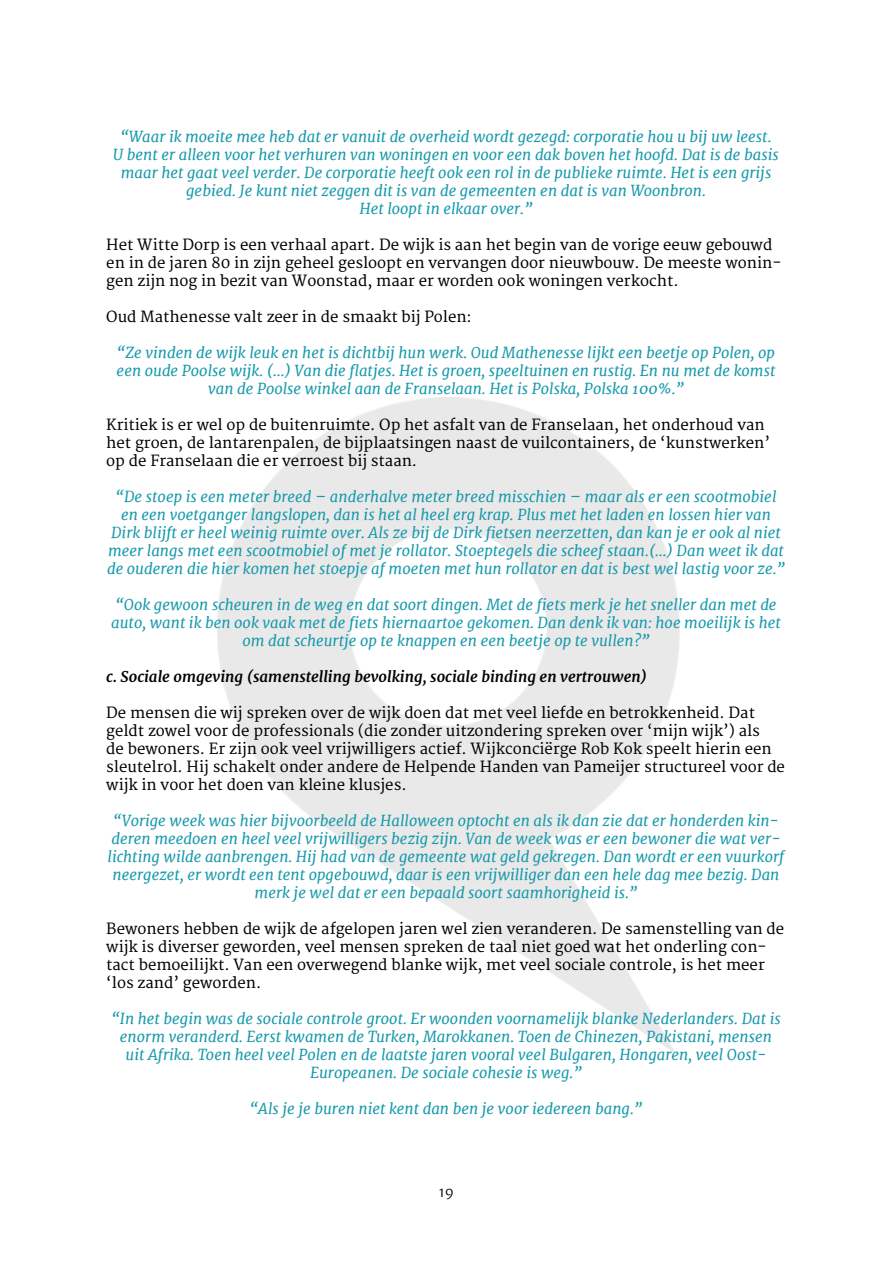
<style>
.page{position:relative;width:893px;height:1263px;background:#fff}
.page>*{position:absolute;margin:0;border:0;box-sizing:border-box;transform-origin:0 0}
.t1{font:italic 15px/18px "Merriweather";color:#1699ac;text-align:center}
.t2{font:15px/18px "Merriweather";color:#000}
.t3{font:italic 700 15px "Merriweather";color:#000}
.t4{font:13.5px "Merriweather Sans";color:#000}
</style>
<div class="page">
<p class="t1" style="left:113px;top:128px;width:667px">“Waar ik moeite mee heb dat er vanuit de overheid wordt gezegd: corporatie hou u bij uw leest.<br>U bent er alleen voor het verhuren van woningen en voor een dak boven het hoofd. Dat is de basis maar het gaat veel verder. De corporatie heeft ook een rol in de publieke ruimte. Het is een grijs gebied. Je kunt niet zeggen dit is van de gemeenten en dat is van Woonbron.<br>Het loopt in elkaar over.”</p>
<p class="t2" style="left:106px;top:237px;width:677px">Het Witte Dorp is een verhaal apart. De wijk is aan het begin van de vorige eeuw gebouwd en in de jaren 80 in zijn geheel gesloopt en vervangen door nieuwbouw. De meeste wonin&shy;gen zijn nog in bezit van Woonstad, maar er worden ook woningen verkocht.</p>
<p class="t2" style="left:106px;top:309px;width:367px">Oud Mathenesse valt zeer in de smaakt bij Polen:</p>
<p class="t1" style="left:117px;top:344px;width:660px">“Ze vinden de wijk leuk en het is dichtbij hun werk. Oud Mathenesse lijkt een beetje op Polen, op een oude Poolse wijk. (…) Van die flatjes. Het is groen, speeltuinen en rustig. En nu met de komst van de Poolse winkel aan de Franselaan. Het is Polska, Polska 100%.”</p>
<p class="t2" style="left:106px;top:417px;width:665px">Kritiek is er wel op de buitenruimte. Op het asfalt van de Franselaan, het onderhoud van het groen, de lantarenpalen, de bijplaatsingen naast de vuilcontainers, de ‘kunstwerken’ op de Franselaan die er verroest bij staan.</p>
<p class="t1" style="left:107px;top:488px;width:679px">“De stoep is een meter breed – anderhalve meter breed misschien – maar als er een scootmobiel en een voetganger langslopen, dan is het al heel erg krap. Plus met het laden en lossen hier van Dirk blijft er heel weinig ruimte over. Als ze bij de Dirk fietsen neerzetten, dan kan je er ook al niet meer langs met een scootmobiel of met je rollator. Stoeptegels die scheef staan.(…) Dan weet ik dat de ouderen die hier komen het stoepje af moeten met hun rollator en dat is best wel lastig voor ze.”</p>
<p class="t1" style="left:111px;top:596px;width:671px">“Ook gewoon scheuren in de weg en dat soort dingen. Met de fiets merk je het sneller dan met de auto, want ik ben ook vaak met de fiets hiernaartoe gekomen. Dan denk ik van: hoe moeilijk is het om dat scheurtje op te knappen en een beetje op te vullen?”</p>
<p class="t3" style="left:106px;top:668px;width:542px">c. Sociale omgeving (samenstelling bevolking, sociale binding en vertrouwen)</p>
<p class="t2" style="left:106px;top:705px;width:680px">De mensen die wij spreken over de wijk doen dat met veel liefde en betrokkenheid. Dat geldt zowel voor de professionals (die zonder uitzondering spreken over ‘mijn wijk’) als<br>de bewoners. Er zijn ook veel vrijwilligers actief. Wijkconciërge Rob Kok speelt hierin een sleutelrol. Hij schakelt onder andere de Helpende Handen van Pameijer structureel voor de wijk in voor het doen van kleine klusjes.</p>
<p class="t1" style="left:108px;top:812px;width:678px">“Vorige week was hier bijvoorbeeld de Halloween optocht en als ik dan zie dat er honderden kin&shy;deren meedoen en heel veel vrijwilligers bezig zijn. Van de week was er een bewoner die wat ver&shy;lichting wilde aanbrengen. Hij had van de gemeente wat geld gekregen. Dan wordt er een vuurkorf neergezet, er wordt een tent opgebouwd, daar is een vrijwilliger dan een hele dag mee bezig. Dan merk je wel dat er een bepaald soort saamhorigheid is.”</p>
<p class="t2" style="left:106px;top:921px;width:679px">Bewoners hebben de wijk de afgelopen jaren wel zien veranderen. De samenstelling van de wijk is diverser geworden, veel mensen spreken de taal niet goed wat het onderling con&shy;tact bemoeilijkt. Van een overwegend blanke wijk, met veel sociale controle, is het meer ‘los zand’ geworden.</p>
<p class="t1" style="left:111px;top:1010px;width:671px">“In het begin was de sociale controle groot. Er woonden voornamelijk blanke Nederlanders. Dat is enorm veranderd. Eerst kwamen de Turken, Marokkanen. Toen de Chinezen, Pakistani, mensen uit Afrika. Toen heel veel Polen en de laatste jaren vooral veel Bulgaren, Hongaren, veel Oost-Europeanen. De sociale cohesie is weg.”</p>
<p class="t1" style="left:250px;top:1100px;width:394px">“Als je je buren niet kent dan ben je voor iedereen bang.”</p>
<p class="t4" style="left:439px;top:1184px;width:17px">19</p>
</div>
